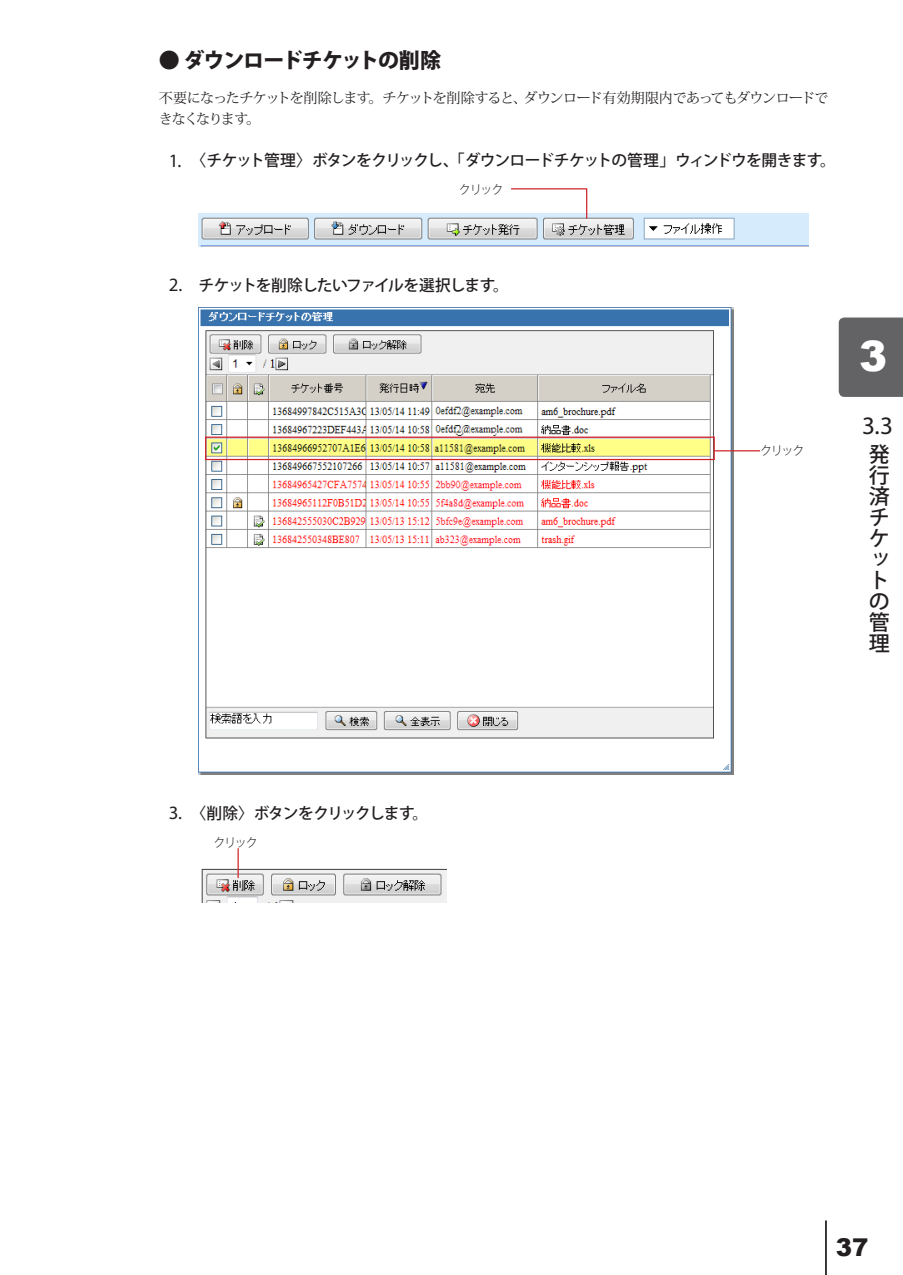
<style>
.page{position:relative;width:903px;height:1275px;background:#fff}
.page>*{position:absolute;margin:0;border:0;box-sizing:border-box;transform-origin:0 0}
.t1{font:900 42px "Arial";color:#fff}
.t2{font:25.2px "Myriad Pro";color:#231f20}
.t3{font:900 24.5px "Arial";color:#231f20}
.t4{font:800 21px "Koz Go Pro";letter-spacing:-.05em;color:#231f20}
.t5{font:500 21px/21px "Koz Go Pro";color:#231f20}
.数字付き本文{font:500 15.75px "Koz Go Pro";letter-spacing:-.055em;color:#231f20}
.数字付き本文-2{font:500 15.75px "Koz Go Pro";letter-spacing:-.075em;color:#231f20}
.本文{font:14px/21px "Koz Min Pro";letter-spacing:-.05em;color:#231f20}
.t6{font:300 12.25px "Koz Go Pro";letter-spacing:-.12em;color:#231f20}
.s1{font-family:"Myriad Pro";font-weight:400;font-size:18.9px}
.s2{font-family:"Myriad Pro";font-weight:400;font-size:18.55px}
.s3{font-size:24.68px}
</style>
<div class="page">
<hr style="left:825px;top:1220px;width:2px;height:55px;background:#231f20">
<div style="left:839px;top:317px;width:64px;height:80px;background:#636366"></div>
<img style="left:198px;top:214px;width:611px;height:32px">
<svg style="left:510px;top:188px;width:78px;height:32px"></svg>
<img style="left:198px;top:308px;width:535px;height:467px">
<div style="left:205px;top:437px;width:510px;height:23px;border:1px solid #d1232a"></div>
<hr style="left:714px;top:450px;width:46px;height:1px;background:#d1232a">
<img style="left:201px;top:868px;width:245px;height:34px">
<hr style="left:237px;top:848px;width:2px;height:30px;background:#d1232a">
<p class="t4" style="left:159px;top:47px;width:284px">● ダウンロードチケットの削除</p>
<p class="本文" style="left:159px;top:87px;width:671px">不要になったチケットを削除します。チケットを削除すると、ダウンロード有効期限内であってもダウンロードできなくなります。</p>
<p class="数字付き本文" style="left:169px;top:150px;width:669px"><span class="s1">1</span><span class="s2">.</span> 〈チケット管理〉ボタンをクリックし、「ダウンロードチケットの管理」ウィンドウを開きます。</p>
<p class="t6" style="left:459px;top:181px;width:46px">クリック</p>
<p class="数字付き本文" style="left:169px;top:275px;width:342px"><span class="s1">2</span><span class="s2">.</span> チケットを削除したいファイルを選択します。</p>
<p class="t6" style="left:760px;top:442px;width:46px">クリック</p>
<h1 class="t1" style="left:859px;top:325px;width:30px">3</h1>
<h2 class="t2" style="left:862px;top:410px;width:32px">3<span class="s3">.</span>3</h2>
<h3 class="t5" style="left:869px;top:444px;width:22px">発行済チケットの管理</h3>
<p class="数字付き本文-2" style="left:169px;top:803px;width:261px"><span class="s1">3</span><span class="s2">.</span> 〈削除〉ボタンをクリックします。</p>
<p class="t6" style="left:213px;top:834px;width:46px">クリック</p>
<h3 class="t3" style="left:836px;top:1230px;width:34px">37</h3>
</div>
